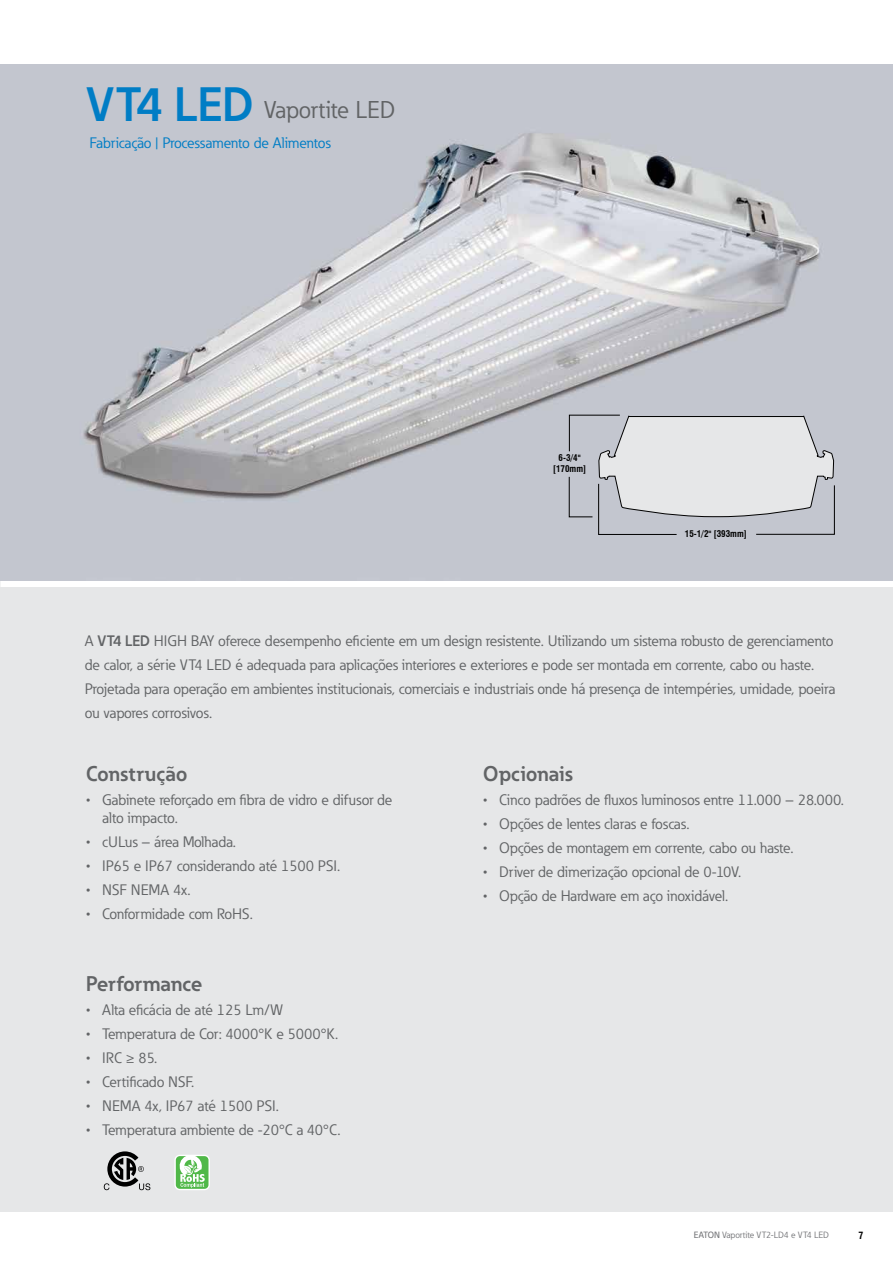
<style>
.page{position:relative;width:893px;height:1276px;background:#fff}
.page>*{position:absolute;margin:0;border:0;box-sizing:border-box;transform-origin:0 0}
.t1{font:24px "Eaton";color:#626466}
.t2{font:700 21px "Eaton";color:#626466}
.t3{font:15px/24px "Eaton";color:#626466}
.t4{font:15px "Eaton";color:#007dc5}
.t5{font:700 condensed 9.75px "Swiss 721 BT";color:#000}
.t6{font:9px "Eaton";color:#77787b}
.t7{font:700 condensed 9px/10.5px "Swiss 721 BT";color:#000;text-align:center}
.s1{font-weight:700;font-size:47.7px;color:#007dc5}
.s2{font-weight:700}
.s3{font-family:"Myriad Pro"}
.s4{font-weight:500}
</style>
<div class="page">
<div style="left:0;top:587px;width:893px;height:624px;background:#e6e7e8"></div>
<img style="left:0;top:64px;width:893px;height:517px">
<svg style="left:174px;top:1154px;width:36px;height:36px"></svg>
<div style="left:176px;top:1156px;width:32px;height:32px;background:#50b848;border-radius:4px"></div>
<svg style="left:175px;top:1154px;width:30px;height:33px"></svg>
<svg style="left:104px;top:1151px;width:46px;height:39px"></svg>
<svg style="left:568px;top:414px;width:267px;height:121px;background:#d1d3d7"></svg>
<h1 class="t1" style="left:86px;top:95px;width:311px"><span class="s1">VT4 LED</span> Vaportite LED</h1>
<p class="t4" style="left:90px;top:134px;width:243px">Fabricação | Processamento de Alimentos</p>
<p class="t7" style="left:553px;top:453px;width:34px">6-3/4" [170mm]</p>
<p class="t7" style="left:685px;top:528px;width:63px">15-1/2" [393mm]</p>
<p class="t3" style="left:85px;top:629px;width:752px">A <span class="s2">VT4 LED</span> HIGH BAY oferece desempenho eficiente em um design resistente. Utilizando um sistema robusto de gerenciamento de calor, a série VT4 LED é adequada para aplicações interiores e exteriores e pode ser montada em corrente, cabo ou haste.<br>Projetada para operação em ambientes institucionais, comerciais e industriais onde há presença de intempéries, umidade, poeira ou vapores corrosivos.</p>
<h2 class="t2" style="left:86px;top:761px;width:102px">Construção</h2>
<p class="t3" style="left:102px;top:791px;width:292px;line-height:18px;text-indent:-16px">• Gabinete reforçado em fibra de vidro e difusor de alto impacto.</p>
<p class="t3" style="left:86px;top:830px;width:151px">• cULus – área Molhada.</p>
<p class="t3" style="left:86px;top:854px;width:256px">• IP65 e IP67 considerando até 1500 PSI.</p>
<p class="t3" style="left:86px;top:878px;width:106px">• NSF NEMA 4x.</p>
<p class="t3" style="left:86px;top:902px;width:168px">• Conformidade com RoHS.</p>
<h2 class="t2" style="left:86px;top:971px;width:118px">Performance</h2>
<p class="t3" style="left:86px;top:998px;width:198px">• Alta eficácia de até 125 Lm/W</p>
<p class="t3" style="left:86px;top:1022px;width:254px">• Temperatura de Cor: 4000°K e 5000°K.</p>
<p class="t3" style="left:86px;top:1046px;width:73px">• IRC <span class="s3">≥</span> 85.</p>
<p class="t3" style="left:86px;top:1070px;width:110px">• Certificado NSF.</p>
<p class="t3" style="left:86px;top:1094px;width:194px">• NEMA 4x, IP67 até 1500 PSI.</p>
<p class="t3" style="left:86px;top:1118px;width:256px">• Temperatura ambiente de -20°C a 40°C.</p>
<h2 class="t2" style="left:483px;top:761px;width:91px">Opcionais</h2>
<p class="t3" style="left:483px;top:788px;width:362px">• Cinco padrões de fluxos luminosos entre 11.000 – 28.000.</p>
<p class="t3" style="left:483px;top:812px;width:208px">• Opções de lentes claras e foscas.</p>
<p class="t3" style="left:483px;top:836px;width:312px">• Opções de montagem em corrente, cabo ou haste.</p>
<p class="t3" style="left:483px;top:860px;width:259px">• Driver de dimerização opcional de 0-10V.</p>
<p class="t3" style="left:483px;top:884px;width:247px">• Opção de Hardware em aço inoxidável.</p>
<p class="t6" style="left:694px;top:1229px;width:137px"><span class="s4">EATON</span> Vaportite VT2-LD4 e VT4 LED</p>
<p class="t5" style="left:859px;top:1230px;width:6px">7</p>
</div>
